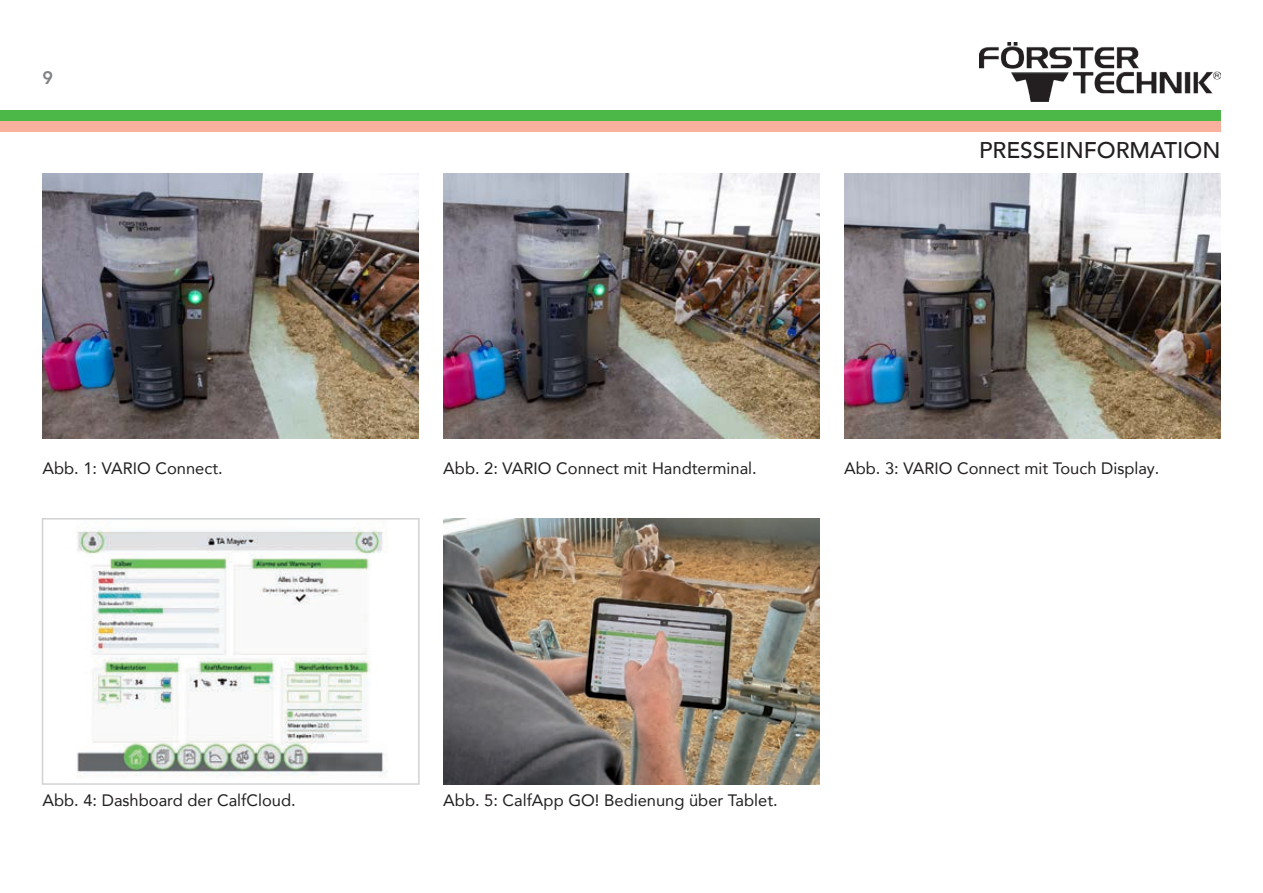
<style>
.page{position:relative;width:1263px;height:893px;background:#fff}
.page>*{position:absolute;margin:0;border:0;box-sizing:border-box;transform-origin:0 0}
.t1{font:500 22.65px "Avenir LT Com";color:#231f20}
.t2{font:800 18px "Avenir LT Com";color:#808285}
.t3{font:16.5px "Avenir LT Com";color:#231f20}
</style>
<div class="page">
<div style="left:0;top:111px;width:1220px;height:10px;background:#4cb848"></div>
<div style="left:0;top:121px;width:1220px;height:11px;background:#f9b09c"></div>
<img style="left:979px;top:43px;width:241px;height:58px">
<img style="left:43px;top:174px;width:376px;height:265px">
<img style="left:844px;top:174px;width:376px;height:265px">
<img style="left:443px;top:174px;width:377px;height:265px">
<img style="left:76px;top:528px;width:312px;height:250px">
<div style="left:42px;top:518px;width:378px;height:267px;border:2px solid #d1d2d4"></div>
<img style="left:443px;top:519px;width:377px;height:265px">
<p class="t2" style="left:43px;top:67px;width:12px">9</p>
<p class="t3" style="left:43px;top:458px;width:182px">Abb. 1: VARIO Connect.</p>
<h1 class="t1" style="left:979px;top:137px;width:243px">PRESSEINFORMATION</h1>
<p class="t3" style="left:443px;top:458px;width:315px">Abb. 2: VARIO Connect mit Handterminal.</p>
<p class="t3" style="left:844px;top:458px;width:317px">Abb. 3: VARIO Connect mit Touch Display.</p>
<p class="t3" style="left:43px;top:790px;width:255px">Abb. 4: Dashboard der CalfCloud.</p>
<p class="t3" style="left:443px;top:790px;width:336px">Abb. 5: CalfApp GO! Bedienung über Tablet.</p>
</div>
